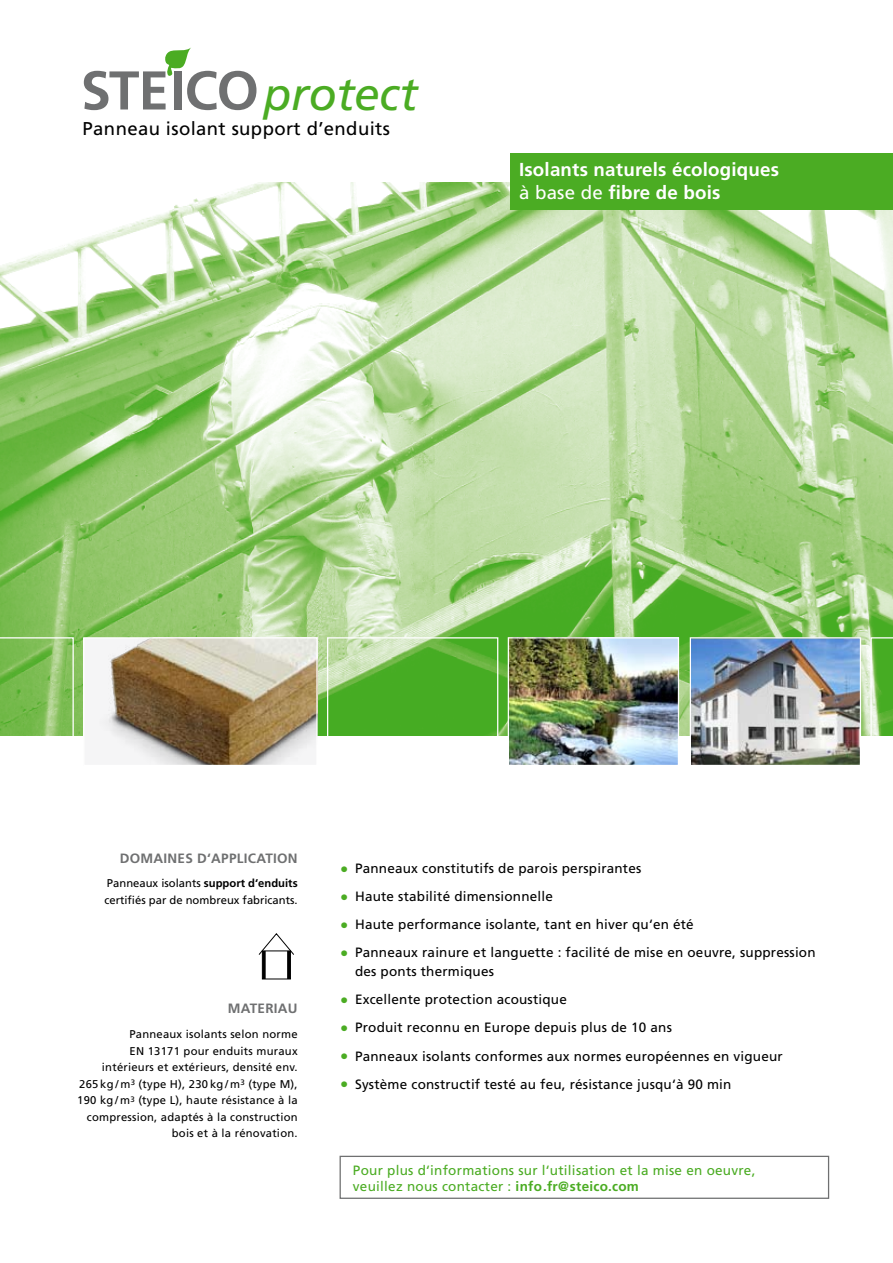
<style>
.page{position:relative;width:893px;height:1263px;background:#fff}
.page>*{position:absolute;margin:0;border:0;box-sizing:border-box;transform-origin:0 0}
.t1{font:italic 46.2px "Frutiger";letter-spacing:-.01em;color:#4bac23}
.t2{font:700 18.75px/22.5px "Frutiger";letter-spacing:.01em;color:#fff}
.t3{font:18.6px "Frutiger";letter-spacing:.02em;color:#000}
.t4{font:13.5px/18.8px "Frutiger";letter-spacing:.015em;color:#000}
.t5{font:13.5px/16.2px "Frutiger";letter-spacing:.02em;color:#4bac23}
.t6{font:700 13.5px "Frutiger";letter-spacing:.02em;color:#6f7071}
.t7{font:11.25px/16.5px "Frutiger";letter-spacing:.02em;color:#000;text-align:right}
.t8{font:11.25px/16.5px "Frutiger";color:#000}
.s1{font-weight:400}
.s2{font-family:"Frutiger CE";font-weight:700}
.s3{font-size:16.5px;color:#4bac23}
.s4{font-weight:700}
</style>
<div class="page">
<img style="left:0;top:183px;width:893px;height:553px">
<div style="left:510px;top:153px;width:383px;height:57px;background:#4bac23"></div>
<img style="left:85px;top:639px;width:231px;height:125px">
<div style="left:83px;top:637px;width:235px;height:129px;border:1px solid #fff"></div>
<div style="left:327px;top:637px;width:171px;height:129px;border:1px solid #fff"></div>
<svg style="left:0;top:637px;width:74px;height:99px;background:#82bf5b"></svg>
<img style="left:510px;top:639px;width:167px;height:125px">
<div style="left:508px;top:637px;width:171px;height:129px;border:1px solid #fff"></div>
<svg style="left:870px;top:637px;width:23px;height:99px;background:#73be55"></svg>
<img style="left:692px;top:639px;width:167px;height:125px">
<div style="left:690px;top:637px;width:171px;height:129px;border:1px solid #fff"></div>
<div style="left:262px;top:950px;width:29px;height:29px;border:1px solid #000"></div>
<svg style="left:258px;top:933px;width:36px;height:23px"></svg>
<svg style="left:262px;top:951px;width:4px;height:28px"></svg>
<hr style="left:287px;top:951px;width:3px;height:28px;background:#000">
<svg style="left:84px;top:47px;width:172px;height:63px"></svg>
<div style="left:340px;top:1156px;width:489px;height:43px;border:1px solid #6f7071"></div>
<h1 class="t1" style="left:264px;top:67px;width:155px">protect</h1>
<h3 class="t3" style="left:83px;top:118px;width:309px">Panneau isolant support d’enduits</h3>
<h2 class="t2" style="left:519px;top:158px;width:262px">Isolants naturels écologiques <span class="s1">à base de</span> fibre de bois</h2>
<p class="t6" style="left:120px;top:850px;width:179px">Domaines d‘application</p>
<p class="t8" style="left:104px;top:875px;width:195px">Panneaux isolants <span class="s2">support d‘enduits </span>certifiés par de nombreux fabricants.</p>
<p class="t6" style="left:228px;top:1001px;width:71px">Materiau</p>
<p class="t7" style="left:77px;top:1026px;width:222px">Panneaux isolants selon norme<br>EN 13171 pour enduits muraux intérieurs et extérieurs, densité env.<br>265 kg / m<sup>3</sup> (type H), 230 kg / m<sup>3</sup> (type M), 190 kg / m<sup>3</sup> (type L), haute résistance à la compression, adaptés à la construction bois et à la rénovation.</p>
<p class="t4" style="left:340px;top:859px;width:303px"><span class="s3">•</span> Panneaux constitutifs de parois perspirantes</p>
<p class="t4" style="left:340px;top:887px;width:214px"><span class="s3">•</span> Haute stabilité dimensionnelle</p>
<p class="t4" style="left:340px;top:915px;width:355px"><span class="s3">•</span> Haute performance isolante, tant en hiver qu‘en été</p>
<p class="t4" style="left:355px;top:943px;width:462px;text-indent:-15px"><span class="s3">•</span> Panneaux rainure et languette : facilité de mise en oeuvre, suppression des ponts thermiques</p>
<p class="t4" style="left:340px;top:990px;width:228px"><span class="s3">•</span> Excellente protection acoustique</p>
<p class="t4" style="left:340px;top:1018px;width:333px"><span class="s3">•</span> Produit reconnu en Europe depuis plus de 10 ans</p>
<p class="t4" style="left:340px;top:1046px;width:444px"><span class="s3">•</span> Panneaux isolants conformes aux normes européennes en vigueur</p>
<p class="t4" style="left:340px;top:1075px;width:393px"><span class="s3">•</span> Système constructif testé au feu, résistance jusqu‘à 90 min</p>
<p class="t5" style="left:353px;top:1162px;width:404px">Pour plus d‘informations sur l‘utilisation et la mise en oeuvre, veuillez nous contacter : <span class="s4">info.fr@steico.com</span></p>
</div>
